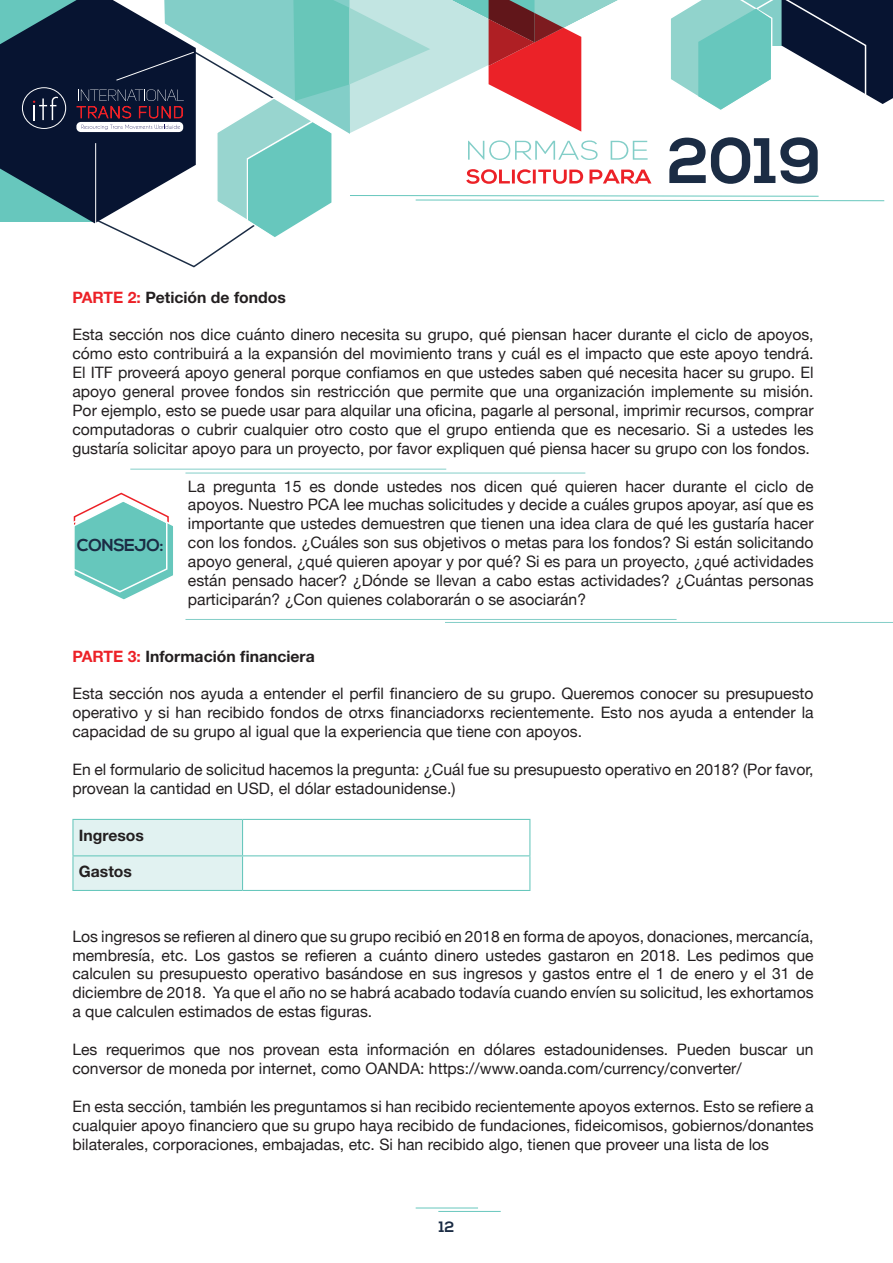
<style>
.page{position:relative;width:893px;height:1263px;background:#fff}
.page>*{position:absolute;margin:0;border:0;box-sizing:border-box;transform-origin:0 0}
.t1{font:700 17.25px "Nexa";letter-spacing:-.025em;color:#1b2c44}
.t2{font:15.75px/18.9px "Helvetica Neue";color:#231f20;text-align:justify}
.t3{font:700 15.75px "Helvetica Neue";color:#231f20}
.t4{font:700 15px "Nexa";color:#1b2c44}
.s1{color:#ec2127}
</style>
<div class="page">
<hr style="left:416px;top:1207px;width:62px;height:1px;background:#67c7bd">
<hr style="left:438px;top:1211px;width:63px;height:1px;background:#67c7bd">
<svg style="left:0;top:0;width:893px;height:268px"></svg>
<div style="left:73px;top:820px;width:169px;height:70px;background:#e1f2f1"></div>
<hr style="left:72px;top:819px;width:171px;height:1px;background:#66c7bc">
<hr style="left:72px;top:820px;width:1px;height:35px;background:#66c7bc">
<hr style="left:243px;top:819px;width:287px;height:1px;background:#66c7bc">
<hr style="left:242px;top:820px;width:1px;height:35px;background:#66c7bc">
<hr style="left:529px;top:820px;width:1px;height:35px;background:#66c7bc">
<hr style="left:72px;top:855px;width:171px;height:1px;background:#66c7bc">
<hr style="left:72px;top:856px;width:1px;height:34px;background:#66c7bc">
<hr style="left:243px;top:855px;width:287px;height:1px;background:#66c7bc">
<hr style="left:242px;top:856px;width:1px;height:34px;background:#66c7bc">
<hr style="left:529px;top:856px;width:1px;height:34px;background:#66c7bc">
<hr style="left:72px;top:890px;width:171px;height:1px;background:#66c7bc">
<hr style="left:243px;top:890px;width:287px;height:1px;background:#66c7bc">
<hr style="left:130px;top:469px;width:316px;height:1px;background:#83cec8">
<hr style="left:185px;top:473px;width:400px;height:1px;background:#83cec8">
<hr style="left:185px;top:619px;width:492px;height:1px;background:#83cec8">
<hr style="left:445px;top:622px;width:448px;height:1px;background:#83cec8">
<svg style="left:73px;top:492px;width:100px;height:108px"></svg>
<p class="t3" style="left:72px;top:287px;width:215px"><span class="s1">PARTE 2:</span> Petición de fondos</p>
<p class="t2" style="left:72px;top:326px;width:743px">Esta sección nos dice cuánto dinero necesita su grupo, qué piensan hacer durante el ciclo de apoyos, cómo esto contribuirá a la expansión del movimiento trans y cuál es el impacto que este apoyo tendrá.<br>El ITF proveerá apoyo general porque confiamos en que ustedes saben qué necesita hacer su grupo. El apoyo general provee fondos sin restricción que permite que una organización implemente su misión.<br>Por ejemplo, esto se puede usar para alquilar una oficina, pagarle al personal, imprimir recursos, comprar computadoras o cubrir cualquier otro costo que el grupo entienda que es necesario. Si a ustedes les gustaría solicitar apoyo para un proyecto, por favor expliquen qué piensa hacer su grupo con los fondos.</p>
<p class="t2" style="left:188px;top:477px;width:627px">La pregunta 15 es donde ustedes nos dicen qué quieren hacer durante el ciclo de apoyos. Nuestro PCA lee muchas solicitudes y decide a cuáles grupos apoyar, así que es importante que ustedes demuestren que tienen una idea clara de qué les gustaría hacer con los fondos. ¿Cuáles son sus objetivos o metas para los fondos? Si están solicitando apoyo general, ¿qué quieren apoyar y por qué? Si es para un proyecto, ¿qué actividades están pensado hacer? ¿Dónde se llevan a cabo estas actividades? ¿Cuántas personas participarán? ¿Con quienes colaborarán o se asociarán?</p>
<p class="t1" style="left:77px;top:535px;width:88px">CONSEJO:</p>
<p class="t3" style="left:72px;top:646px;width:244px"><span class="s1">PARTE 3:</span> Información financiera</p>
<p class="t2" style="left:72px;top:685px;width:743px">Esta sección nos ayuda a entender el perfil financiero de su grupo. Queremos conocer su presupuesto operativo y si han recibido fondos de otrxs financiadorxs recientemente. Esto nos ayuda a entender la capacidad de su grupo al igual que la experiencia que tiene con apoyos.</p>
<p class="t2" style="left:72px;top:761px;width:743px">En el formulario de solicitud hacemos la pregunta: ¿Cuál fue su presupuesto operativo en 2018? (Por favor, provean la cantidad en USD, el dólar estadounidense.)</p>
<p class="t3" style="left:79px;top:825px;width:67px">Ingresos</p>
<p class="t3" style="left:79px;top:862px;width:55px">Gastos</p>
<p class="t2" style="left:72px;top:927px;width:743px">Los ingresos se refieren al dinero que su grupo recibió en 2018 en forma de apoyos, donaciones, mercancía, membresía, etc. Los gastos se refieren a cuánto dinero ustedes gastaron en 2018. Les pedimos que calculen su presupuesto operativo basándose en sus ingresos y gastos entre el 1 de enero y el 31 de diciembre de 2018. Ya que el año no se habrá acabado todavía cuando envíen su solicitud, les exhortamos a que calculen estimados de estas figuras.</p>
<p class="t2" style="left:72px;top:1041px;width:743px">Les requerimos que nos provean esta información en dólares estadounidenses. Pueden buscar un conversor de moneda por internet, como OANDA: https://www.oanda.com/currency/converter/</p>
<p class="t2" style="left:72px;top:1098px;width:743px">En esta sección, también les preguntamos si han recibido recientemente apoyos externos. Esto se refiere a cualquier apoyo financiero que su grupo haya recibido de fundaciones, fideicomisos, gobiernos/donantes bilaterales, corporaciones, embajadas, etc. Si han recibido algo, tienen que proveer una lista de los</p>
<p class="t4" style="left:439px;top:1218px;width:17px">12</p>
</div>
